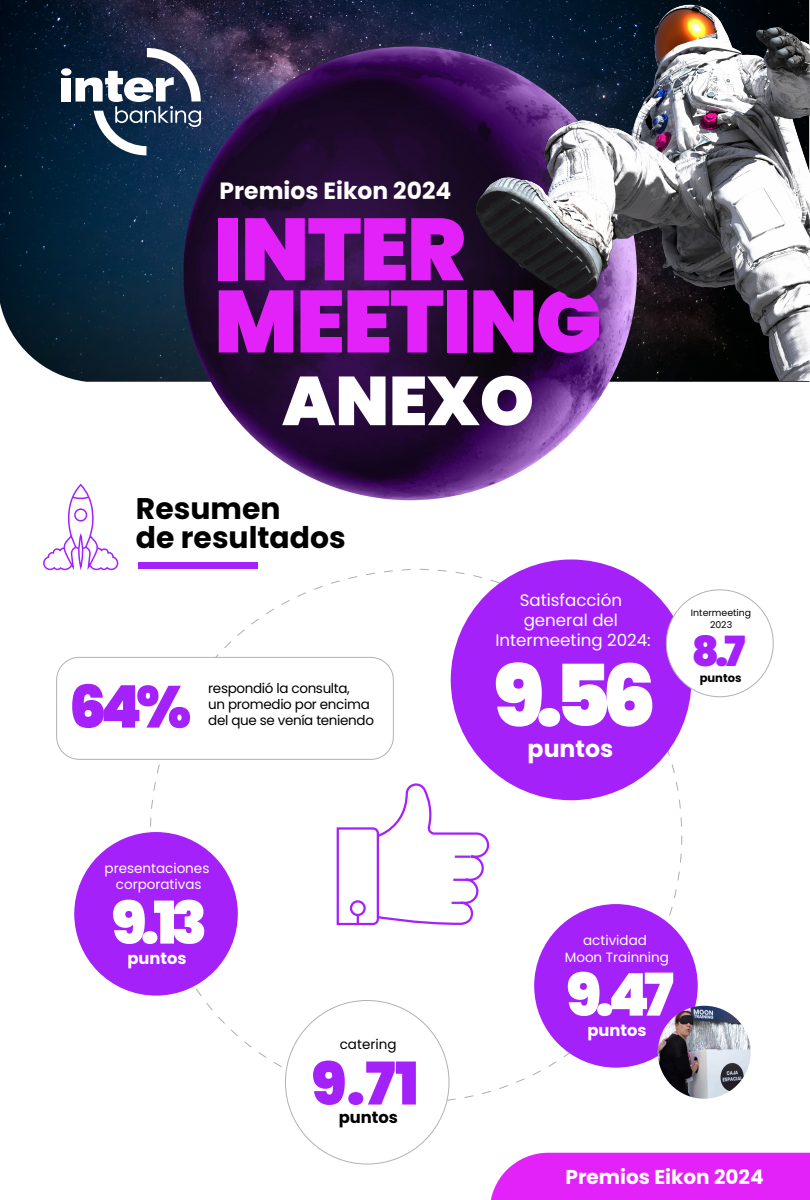
<style>
.page{position:relative;width:810px;height:1200px;background:#fff}
.page>*{position:absolute;margin:0;border:0;box-sizing:border-box;transform-origin:0 0}
.t1{font:900 87.82px/72.2px "Poppins";letter-spacing:-.02em;color:#e321f9}
.t2{font:900 85.28px "Poppins";color:#fff}
.t3{font:900 68.78px "Poppins";color:#fff}
.t4{font:900 58.88px "Poppins";color:#fff}
.t5{font:900 58.88px "Poppins";color:#a421f9}
.t6{font:900 41.55px "Poppins";color:#a421f9}
.t7{font:700 29.78px/29px "Poppins";color:#000}
.t8{font:700 23.62px "Poppins";color:#fff}
.t9{font:700 23.48px "Poppins";color:#fff}
.t10{font:700 20.1px "Poppins";color:#fff}
.t11{font:16.65px/20px "Poppins";color:#fff;text-align:center}
.t12{font:700 16.35px "Poppins";color:#fff}
.t13{font:700 16.35px "Poppins";color:#000}
.t14{font:13.5px/16.2px "Poppins";letter-spacing:-.025em;color:#000}
.t15{font:13.5px/16.2px "Poppins";color:#fff;text-align:center}
.t16{font:13.5px "Poppins";color:#000}
.t17{font:700 11.48px "Poppins";color:#000}
.t18{font:9.38px/11.2px "Poppins";color:#000;text-align:center}
</style>
<div class="page">
<svg style="left:61px;top:568px;width:621px;height:534px"></svg>
<div style="left:57px;top:657px;width:336px;height:102px;background:#fff;border-radius:23px"></div>
<div style="left:56px;top:657px;width:338px;height:103px;border:1px solid #b2b2b2;border-radius:23px"></div>
<div style="left:451px;top:560px;width:241px;height:240px;background:#a421f9;border-radius:50%"></div>
<img style="left:0;top:0;width:809px;height:382px">
<img style="left:184px;top:46px;width:453px;height:454px;border-radius:223px">
<div style="left:491px;top:1153px;width:319px;height:47px;background:#e321f9"></div>
<div style="left:61px;top:78px;width:10px;height:24px;background:#fff"></div>
<div style="left:61px;top:68px;width:10px;height:8px;background:#fff;border-radius:50%"></div>
<svg style="left:75px;top:48px;width:126px;height:107px"></svg>
<img style="left:471px;top:1px;width:338px;height:380px">
<svg style="left:43px;top:483px;width:76px;height:90px"></svg>
<div style="left:74px;top:508px;width:13px;height:14px;border:2px solid #a421f9;border-radius:50%"></div>
<div style="left:138px;top:562px;width:120px;height:6px;background:#a421f9"></div>
<div style="left:666px;top:590px;width:107px;height:107px;background:#fff;border-radius:50%"></div>
<div style="left:74px;top:832px;width:164px;height:164px;background:#a421f9;border-radius:50%"></div>
<div style="left:534px;top:904px;width:164px;height:164px;background:#a421f9;border-radius:50%"></div>
<div style="left:285px;top:1000px;width:164px;height:164px;background:#fff;border-radius:50%"></div>
<svg style="left:336px;top:778px;width:155px;height:148px"></svg>
<img style="left:658px;top:1006px;width:93px;height:93px;border-radius:46px">
<h3 class="t9" style="left:220px;top:177px;width:233px">Premios Eikon 2024</h3>
<h1 class="t1" style="left:214px;top:214px;width:389px">INTER<br>MEETING</h1>
<h3 class="t3" style="left:282px;top:361px;width:253px">ANEXO</h3>
<h3 class="t7" style="left:136px;top:494px;width:211px">Resumen<br>de resultados</h3>
<h3 class="t5" style="left:69px;top:673px;width:124px">64%</h3>
<p class="t14" style="left:208px;top:680px;width:163px">respondió la consulta, un promedio por encima</p>
<p class="t14" style="left:208px;top:713px;width:167px">del que se venía teniendo</p>
<p class="t15" style="left:105px;top:861px;width:106px">presentaciones corporativas</p>
<h3 class="t4" style="left:111px;top:889px;width:97px">9.13</h3>
<p class="t12" style="left:128px;top:949px;width:61px">puntos</p>
<p class="t16" style="left:340px;top:1037px;width:58px">catering</p>
<h3 class="t5" style="left:311px;top:1050px;width:109px">9.71</h3>
<p class="t13" style="left:339px;top:1108px;width:61px">puntos</p>
<p class="t11" style="left:495px;top:590px;width:157px">Satisfacción general del<br>Intermeeting 2024:</p>
<h2 class="t2" style="left:493px;top:647px;width:164px">9.56</h2>
<h3 class="t8" style="left:528px;top:735px;width:87px">puntos</h3>
<p class="t18" style="left:691px;top:607px;width:62px">Intermeeting<br>2023</p>
<h3 class="t6" style="left:692px;top:628px;width:55px">8.7</h3>
<p class="t17" style="left:700px;top:671px;width:43px">puntos</p>
<p class="t15" style="left:565px;top:933px;width:106px">actividad<br>Moon Trainning</p>
<h3 class="t4" style="left:566px;top:961px;width:109px">9.47</h3>
<p class="t12" style="left:587px;top:1021px;width:61px">puntos</p>
<h3 class="t10" style="left:566px;top:1165px;width:200px">Premios Eikon 2024</h3>
</div>
